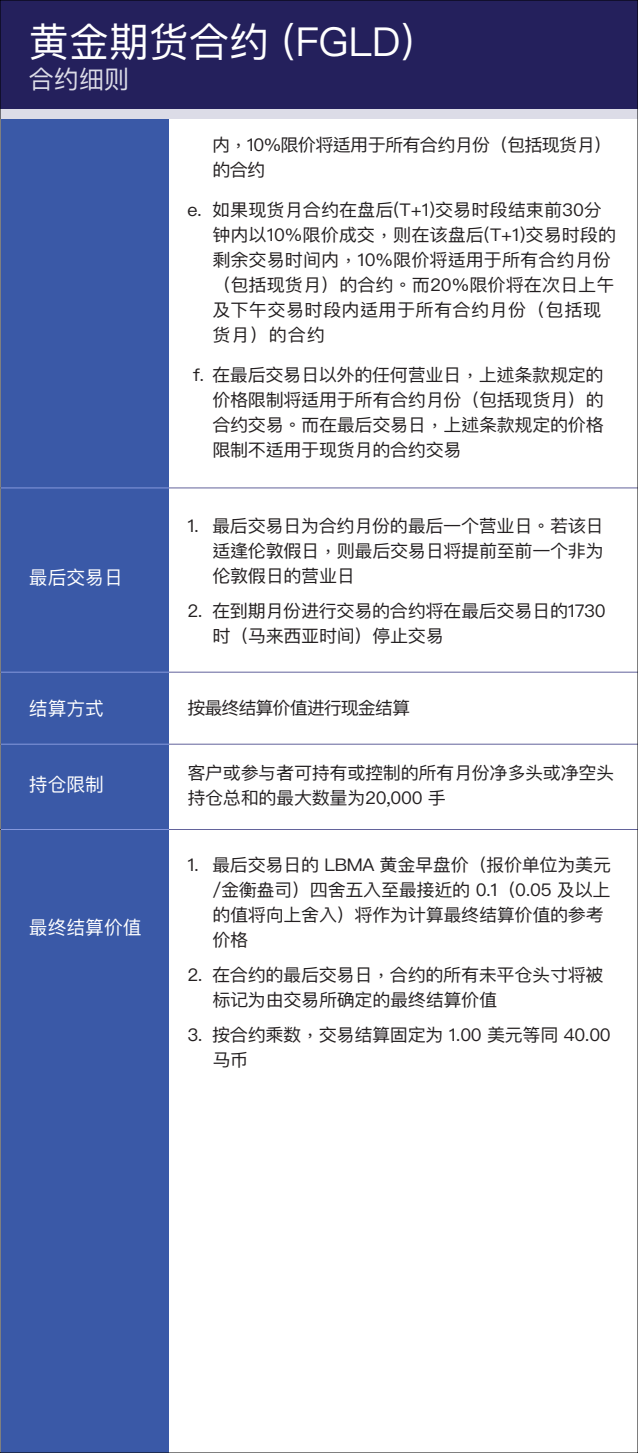
<style>
.page{position:relative;width:638px;height:1453px;background:#fff}
.page>*{position:absolute;margin:0;border:0;box-sizing:border-box;transform-origin:0 0}
.t1{font:40px "Ping Fang HK";color:#fff}
.t2{font:25px "Ping Fang HK";color:#dcdce7}
.t3{font:18.75px "Ping Fang HK";color:#fff}
.t4{font:17.5px/25px "Ping Fang HK";letter-spacing:-.02em;color:#231f20;scale:1.04 1}
.t5{font:17.5px/25px "Ping Fang HK";color:#231f20;scale:1.04 1}
.t6{font:17.5px/25px "Ping Fang HK";letter-spacing:-.04em;color:#231f20;scale:1.04 1}
.t7{font:17.5px "Ping Fang HK";letter-spacing:-.06em;color:#231f20;scale:1.04 1}
</style>
<div class="page">
<div style="left:1px;top:118px;width:167px;height:1335px;background:#3a59a7"></div>
<div style="left:0;top:0;width:638px;height:118px;background:#24205c"></div>
<div style="left:1px;top:109px;width:637px;height:9px;background:#dcdce7"></div>
<hr style="left:1px;top:488px;width:637px;height:1px;background:#62629b">
<hr style="left:1px;top:672px;width:637px;height:1px;background:#62629b">
<hr style="left:1px;top:744px;width:637px;height:1px;background:#62629b">
<hr style="left:0;top:829px;width:638px;height:1px;background:#62629b">
<h1 class="t1" style="left:29px;top:17px;width:386px">黄金期货合约 (FGLD)</h1>
<h2 class="t2" style="left:29px;top:63px;width:101px">合约细则</h2>
<p class="t3" style="left:29px;top:565px;width:95px">最后交易日</p>
<p class="t3" style="left:29px;top:697px;width:76px">结算方式</p>
<p class="t3" style="left:29px;top:773px;width:76px">持仓限制</p>
<p class="t3" style="left:29px;top:915px;width:114px">最终结算价值</p>
<p class="t6" style="left:212px;top:132px;width:386px">内，10%限价将适用于所有合约月份（包括现货月）的合约</p>
<p class="t5" style="left:212px;top:197px;width:390px;text-indent:-25px">e. 如果现货月合约在盘后(T+1)交易时段结束前30分钟内以10%限价成交，则在该盘后(T+1)交易时段的剩余交易时间内，10%限价将适用于所有合约月份（包括现货月）的合约。而20%限价将在次日上午及下午交易时段内适用于所有合约月份（包括现货月）的合约</p>
<p class="t4" style="left:212px;top:362px;width:378px;text-align:justify;text-indent:-19px">f. 在最后交易日以外的任何营业日，上述条款规定的价格限制将适用于所有合约月份（包括现货月）的合约交易。而在最后交易日，上述条款规定的价格限制不适用于现货月的合约交易</p>
<p class="t4" style="left:212px;top:513px;width:378px;text-align:justify;text-indent:-25px">1. 最后交易日为合约月份的最后一个营业日。若该日适逢伦敦假日，则最后交易日将提前至前一个非为伦敦假日的营业日</p>
<p class="t4" style="left:212px;top:598px;width:380px;text-indent:-25px">2. 在到期月份进行交易的合约将在最后交易日的1730时（马来西亚时间）停止交易</p>
<p class="t7" style="left:187px;top:696px;width:216px">按最终结算价值进行现金结算</p>
<p class="t4" style="left:187px;top:759px;width:412px">客户或参与者可持有或控制的所有月份净多头或净空头持仓总和的最大数量为20,000 手</p>
<p class="t4" style="left:212px;top:851px;width:385px;text-indent:-25px">1. 最后交易日的 LBMA 黄金早盘价（报价单位为美元/金衡盎司）四舍五入至最接近的 0.1（0.05 及以上的值将向上舍入）将作为计算最终结算价值的参考价格</p>
<p class="t4" style="left:212px;top:961px;width:378px;text-indent:-25px">2. 在合约的最后交易日，合约的所有未平仓头寸将被标记为由交易所确定的最终结算价值</p>
<p class="t4" style="left:212px;top:1021px;width:384px;text-indent:-25px">3. 按合约乘数，交易结算固定为 1.00 美元等同 40.00马币</p>
</div>
